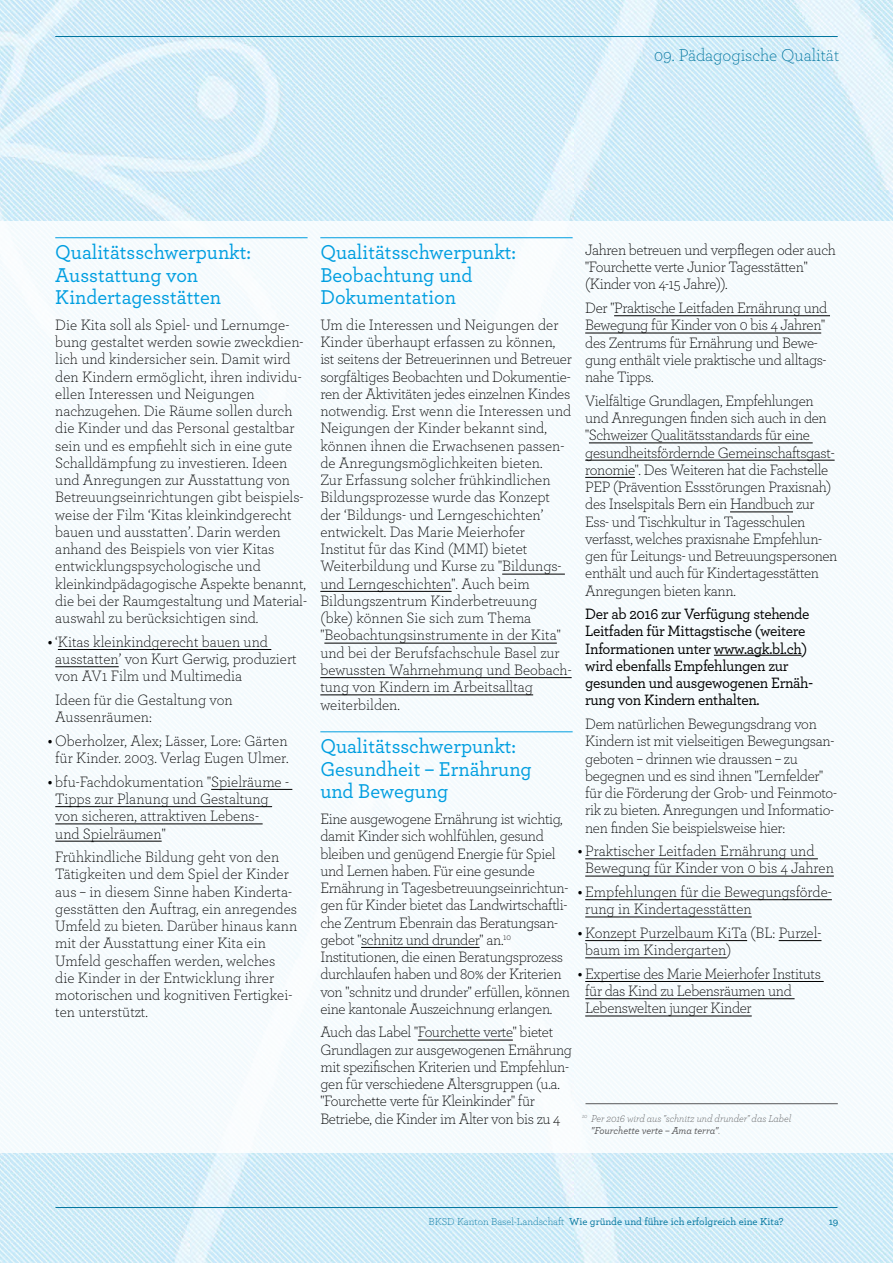
<style>
.page{position:relative;width:893px;height:1263px;background:#fff}
.page>*{position:absolute;margin:0;border:0;box-sizing:border-box;transform-origin:0 0}
.t1{font:500 21px/22.5px "Archer";color:#009ee0;scale:.96 1}
.t2{font:300 18px "Archer";letter-spacing:-.005em;color:#00749d;scale:.96 1}
.t3{font:300 15.75px/17.2px "Archer";letter-spacing:-.01em;color:#000;scale:.96 1}
.t4{font:500 15.75px/17.2px "Archer";letter-spacing:-.02em;color:#000;scale:.96 1}
.t5{font:italic 300 10.5px/12px "Archer";letter-spacing:-.005em;color:#58585a;scale:.96 1}
.t6{font:500 10.5px "Archer";color:#00749d}
.s1{font-weight:600}
.s2{font-weight:500}
.s3{font-weight:300}
</style>
<div class="page">
<img style="left:0;top:0;width:893px;height:1263px">
<div style="left:0;top:221px;width:893px;height:931px;background:#f5fbfd"></div>
<hr style="left:55px;top:237px;width:253px;height:1px;background:#009ee0">
<hr style="left:58px;top:649px;width:213px;height:1px;background:#000">
<hr style="left:55px;top:666px;width:64px;height:1px;background:#000">
<hr style="left:211px;top:789px;width:81px;height:1px;background:#000">
<hr style="left:55px;top:806px;width:217px;height:1px;background:#000">
<hr style="left:55px;top:824px;width:208px;height:1px;background:#000">
<hr style="left:55px;top:841px;width:107px;height:1px;background:#000">
<hr style="left:320px;top:237px;width:253px;height:1px;background:#009ee0">
<hr style="left:502px;top:574px;width:63px;height:1px;background:#000">
<hr style="left:320px;top:591px;width:132px;height:1px;background:#000">
<hr style="left:324px;top:643px;width:233px;height:1px;background:#000">
<hr style="left:320px;top:677px;width:252px;height:1px;background:#000">
<hr style="left:320px;top:695px;width:213px;height:1px;background:#000">
<hr style="left:320px;top:731px;width:253px;height:1px;background:#009ee0">
<hr style="left:361px;top:947px;width:119px;height:1px;background:#000">
<hr style="left:418px;top:1040px;width:95px;height:1px;background:#000">
<hr style="left:614px;top:315px;width:216px;height:1px;background:#000">
<hr style="left:585px;top:333px;width:236px;height:1px;background:#000">
<hr style="left:589px;top:443px;width:224px;height:1px;background:#000">
<hr style="left:585px;top:460px;width:250px;height:1px;background:#000">
<hr style="left:585px;top:477px;width:50px;height:1px;background:#000">
<hr style="left:730px;top:512px;width:63px;height:1px;background:#000">
<hr style="left:714px;top:655px;width:88px;height:1px;background:#000">
<hr style="left:585px;top:858px;width:233px;height:1px;background:#000">
<hr style="left:585px;top:876px;width:249px;height:1px;background:#000">
<hr style="left:585px;top:899px;width:247px;height:1px;background:#000">
<hr style="left:585px;top:917px;width:167px;height:1px;background:#000">
<hr style="left:585px;top:940px;width:162px;height:1px;background:#000">
<hr style="left:779px;top:940px;width:42px;height:1px;background:#000">
<hr style="left:585px;top:957px;width:141px;height:1px;background:#000">
<hr style="left:585px;top:981px;width:239px;height:1px;background:#000">
<hr style="left:585px;top:998px;width:210px;height:1px;background:#000">
<hr style="left:585px;top:1016px;width:167px;height:1px;background:#000">
<hr style="left:585px;top:1103px;width:253px;height:1px;background:#58585a">
<hr style="left:55px;top:1207px;width:782px;height:1px;background:#00749d">
<hr style="left:55px;top:36px;width:783px;height:1px;background:#00749d">
<p class="t2" style="left:654px;top:43px;width:194px">09. Pädagogische Qualität</p>
<h1 class="t1" style="left:55px;top:240px;width:205px">Qualitätsschwerpunkt:<br>Ausstattung von<br>Kindertagesstätten</h1>
<p class="t3" style="left:55px;top:315px;width:264px">Die Kita soll als Spiel- und Lernumge&shy;bung gestaltet werden sowie zweckdien&shy;lich und kindersicher sein. Damit wird den Kindern ermöglicht, ihren individu&shy;ellen Interessen und Neigungen nachzugehen. Die Räume sollen durch die Kinder und das Personal gestaltbar sein und es empfiehlt sich in eine gute Schalldämpfung zu investieren. Ideen und Anregungen zur Ausstattung von Betreuungseinrichtungen gibt beispiels&shy;weise der Film ‘Kitas kleinkindgerecht bauen und ausstatten’. Darin werden anhand des Beispiels von vier Kitas entwicklungspsychologische und kleinkindpädagogische Aspekte benannt, die bei der Raumgestaltung und Material&shy;auswahl zu berücksichtigen sind.</p>
<p class="t3" style="left:55px;top:632px;width:253px;text-indent:-7px"><span class="s1">•</span> ‘Kitas kleinkindgerecht bauen und ausstatten’ von Kurt Gerwig, produziert von AV1 Film und Multimedia</p>
<p class="t3" style="left:55px;top:690px;width:186px">Ideen für die Gestaltung von<br>Aussenräumen:</p>
<p class="t3" style="left:48px;top:731px;width:252px;text-align:center"><span class="s1">•</span> Oberholzer, Alex; Lässer, Lore: Gärten für Kinder. 2003. Verlag Eugen Ulmer.</p>
<p class="t3" style="left:55px;top:772px;width:245px;text-indent:-7px"><span class="s1">•</span> bfu-Fachdokumentation "Spielräume -<br>Tipps zur Planung und Gestaltung von sicheren, attraktiven Lebens-<br>und Spielräumen"</p>
<p class="t3" style="left:55px;top:848px;width:254px">Frühkindliche Bildung geht von den Tätigkeiten und dem Spiel der Kinder aus – in diesem Sinne haben Kinderta&shy;gesstätten den Auftrag, ein anregendes Umfeld zu bieten. Darüber hinaus kann mit der Ausstattung einer Kita ein Umfeld geschaffen werden, welches die Kinder in der Entwicklung ihrer motorischen und kognitiven Fertigkei&shy;ten unterstützt.</p>
<p class="t3" style="left:585px;top:240px;width:263px">Jahren betreuen und verpflegen oder auch "Fourchette verte Junior Tagesstätten" (Kinder von 4-15 Jahre)).</p>
<p class="t3" style="left:585px;top:299px;width:254px">Der "Praktische Leitfaden Ernährung und Bewegung für Kinder von 0 bis 4 Jahren" des Zentrums für Ernährung und Bewe&shy;gung enthält viele praktische und alltags&shy;nahe Tipps.</p>
<p class="t3" style="left:585px;top:391px;width:264px">Vielfältige Grundlagen, Empfehlungen und Anregungen finden sich auch in den "Schweizer Qualitätsstandards für eine gesundheitsfördernde Gemeinschaftsgast&shy;ronomie". Des Weiteren hat die Fachstelle PEP (Prävention Essstörungen Praxisnah) des Inselspitals Bern ein Handbuch zur Ess- und Tischkultur in Tagesschulen verfasst, welches praxisnahe Empfehlun&shy;gen für Leitungs- und Betreuungspersonen enthält und auch für Kindertagesstätten Anregungen bieten kann.</p>
<p class="t4" style="left:585px;top:604px;width:239px">Der ab 2016 zur Verfügung stehende Leitfaden für Mittagstische (weitere Informationen unter www.agk.bl.ch) wird ebenfalls Empfehlungen zur gesunden und ausgewogenen Ernäh&shy;rung von Kindern enthalten.</p>
<p class="t3" style="left:585px;top:714px;width:264px">Dem natürlichen Bewegungsdrang von Kindern ist mit vielseitigen Bewegungsan&shy;geboten – drinnen wie draussen – zu begegnen und es sind ihnen "Lernfelder" für die Förderung der Grob- und Feinmoto&shy;rik zu bieten. Anregungen und Informatio&shy;nen finden Sie beispielsweise hier:</p>
<p class="t3" style="left:585px;top:842px;width:261px;text-indent:-7px"><span class="s1">•</span> Praktischer Leitfaden Ernährung und<br>Bewegung für Kinder von 0 bis 4 Jahren</p>
<p class="t3" style="left:585px;top:882px;width:258px;text-indent:-7px"><span class="s1">•</span> Empfehlungen für die Bewegungsförde&shy;rung in Kindertagesstätten</p>
<p class="t3" style="left:585px;top:923px;width:248px;text-indent:-7px"><span class="s1">•</span> Konzept Purzelbaum KiTa (BL: Purzel&shy;baum im Kindergarten)</p>
<p class="t3" style="left:585px;top:964px;width:247px;text-indent:-7px"><span class="s1">•</span> Expertise des Marie Meierhofer Instituts für das Kind zu Lebensräumen und<br>Lebenswelten junger Kinder</p>
<h1 class="t1" style="left:320px;top:240px;width:205px">Qualitätsschwerpunkt:<br>Beobachtung und<br>Dokumentation</h1>
<p class="t3" style="left:320px;top:315px;width:264px">Um die Interessen und Neigungen der Kinder überhaupt erfassen zu können, ist seitens der Betreuerinnen und Betreuer sorgfältiges Beobachten und Dokumentie&shy;ren der Aktivitäten jedes einzelnen Kindes notwendig. Erst wenn die Interessen und Neigungen der Kinder bekannt sind, können ihnen die Erwachsenen passen&shy;de Anregungsmöglichkeiten bieten.<br>Zur Erfassung solcher frühkindlichen Bildungsprozesse wurde das Konzept der ‘Bildungs- und Lerngeschichten’ entwickelt. Das Marie Meierhofer Institut für das Kind (MMI) bietet Weiterbildung und Kurse zu "Bildungs&shy;und Lerngeschichten". Auch beim Bildungszentrum Kinderbetreuung (bke) können Sie sich zum Thema "Beobachtungsinstrumente in der Kita" und bei der Berufsfachschule Basel zur bewussten Wahrnehmung und Beobach&shy;tung von Kindern im Arbeitsalltag weiterbilden.</p>
<h1 class="t1" style="left:320px;top:734px;width:222px">Qualitätsschwerpunkt:<br>Gesundheit – Ernährung und Bewegung</h1>
<p class="t3" style="left:320px;top:809px;width:262px">Eine ausgewogene Ernährung ist wichtig, damit Kinder sich wohlfühlen, gesund bleiben und genügend Energie für Spiel und Lernen haben. Für eine gesunde Ernährung in Tagesbetreuungseinrichtun&shy;gen für Kinder bietet das Landwirtschaftli&shy;che Zentrum Ebenrain das Beratungsan&shy;gebot "schnitz und drunder" an.<sup>10<br></sup>Institutionen, die einen Beratungsprozess durchlaufen haben und 80% der Kriterien von "schnitz und drunder" erfüllen, können eine kantonale Auszeichnung erlangen.</p>
<p class="t3" style="left:320px;top:1023px;width:264px">Auch das Label "Fourchette verte" bietet Grundlagen zur ausgewogenen Ernährung mit spezifischen Kriterien und Empfehlun&shy;gen für verschiedene Altersgruppen (u.a. "Fourchette verte für Kleinkinder" für Betriebe, die Kinder im Alter von bis zu 4</p>
<p class="t5" style="left:591px;top:1112px;width:210px;text-indent:-9px"><sup>10</sup> Per 2016 wird aus "schnitz und drunder" das Label <span class="s2">"Fourchette verte – Ama terra"</span>.</p>
<p class="t6" style="left:429px;top:1213px;width:356px"><span class="s3">BKSD Kanton Basel-Landschaft</span> Wie gründe und führe ich erfolgreich eine Kita?</p>
<p class="t6" style="left:829px;top:1213px;width:11px">19</p>
</div>
